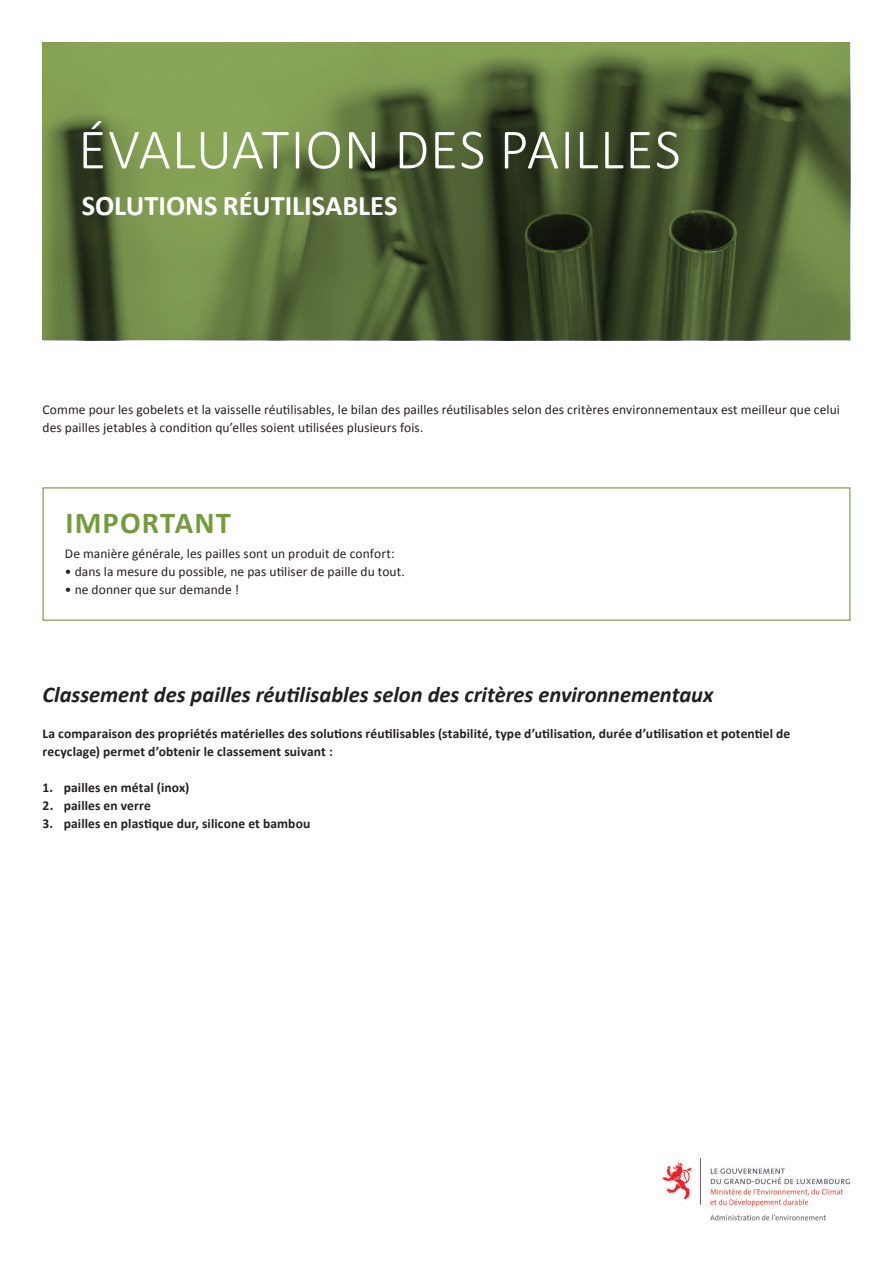
<style>
.page{position:relative;width:893px;height:1263px;background:#fff}
.page>*{position:absolute;margin:0;border:0;box-sizing:border-box;transform-origin:0 0}
.t1{font:300 57.45px "Calibri";letter-spacing:.015em;color:#fff}
.Texte{font:700 30.6px "Calibri";letter-spacing:.035em;color:#739c3e}
.t2{font:700 28.5px "Calibri";color:#fff}
.Texte-2{font:italic 700 22.5px "Calibri";letter-spacing:-.005em;color:#231f20}
.Texte-3{font:13.5px/18px "Calibri";letter-spacing:.005em;color:#231f20}
.Texte-4{font:700 13.5px/18px "Calibri";letter-spacing:.01em;color:#231f20}
</style>
<div class="page">
<svg style="left:43px;top:43px;width:807px;height:297px;background:#586c39"></svg>
<div style="left:43px;top:487px;width:807px;height:134px;border:1px solid #739c3e"></div>
<img style="left:662px;top:1158px;width:189px;height:63px">
<p class="t1" style="left:78px;top:114px;width:604px">ÉVALUATION DES PAILLES</p>
<p class="t2" style="left:82px;top:187px;width:317px">SOLUTIONS RÉUTILISABLES</p>
<p class="Texte-3" style="left:43px;top:401px;width:799px">Comme pour les gobelets et la vaisselle réutilisables, le bilan des pailles réutilisables selon des critères environnementaux est meilleur que celui des pailles jetables à condition qu’elles soient utilisées plusieurs fois.</p>
<p class="Texte" style="left:66px;top:503px;width:167px">IMPORTANT</p>
<p class="Texte-3" style="left:65px;top:545px;width:331px">De manière générale, les pailles sont un produit de confort:</p>
<p class="Texte-3" style="left:65px;top:563px;width:342px">• dans la mesure du possible, ne pas utiliser de paille du tout.</p>
<p class="Texte-3" style="left:65px;top:581px;width:176px">• ne donner que sur demande !</p>
<p class="Texte-2" style="left:43px;top:680px;width:672px">Classement des pailles réutilisables selon des critères environnementaux</p>
<p class="Texte-4" style="left:43px;top:725px;width:749px">La comparaison des propriétés matérielles des solutions réutilisables (stabilité, type d’utilisation, durée d’utilisation et potentiel de recyclage) permet d’obtenir le classement suivant :</p>
<p class="Texte-4" style="left:43px;top:779px;width:148px">1. pailles en métal (inox)</p>
<p class="Texte-4" style="left:43px;top:797px;width:110px">2. pailles en verre</p>
<p class="Texte-4" style="left:43px;top:815px;width:269px">3. pailles en plastique dur, silicone et bambou</p>
</div>
